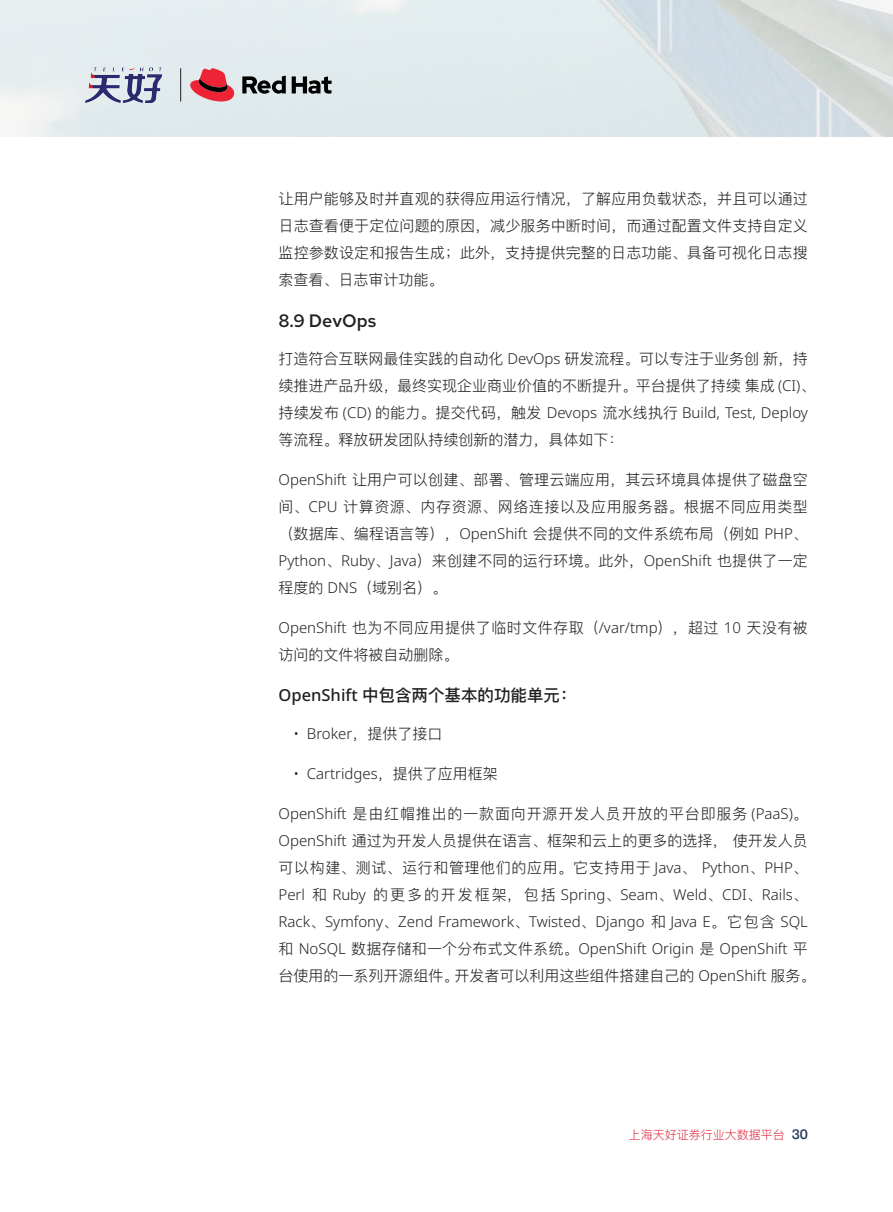
<style>
.page{position:relative;width:893px;height:1212px;background:#fff}
.page>*{position:absolute;margin:0;border:0;box-sizing:border-box;transform-origin:0 0}
.二级标题{font:500 18px "Red Hat Text";color:#231f20}
.三级标题{font:16.5px "Ping Fang SC Bold";color:#231f20}
.二级标题-2{font:15px/27px "Ping Fang SC Regular";color:#231f20;text-align:justify}
.二级标题-3{font:15px/27px "Ping Fang SC Regular";letter-spacing:.03em;color:#231f20}
.内文带点缩进{font:300 15px "Noto Sans";color:#231f20}
.t1{font:12px "Ping Fang SC Regular";color:#e32f41}
.s1{font-family:"Noto Sans";font-weight:300}
.s2{font-family:"Noto Sans";font-weight:500}
.s3{font-family:"Ping Fang SC Regular";font-weight:400}
.s4{font-family:"Neue Plak Text";font-weight:600;font-size:13.5px;color:#263c5b}
</style>
<div class="page">
<img style="left:0;top:0;width:893px;height:136px">
<svg style="left:190px;top:68px;width:44px;height:33px"></svg>
<svg style="left:242px;top:76px;width:90px;height:18px;background:#6e7374"></svg>
<hr style="left:180px;top:68px;width:1px;height:33px;background:#231f20">
<img style="left:85px;top:67px;width:77px;height:36px">
<p class="二级标题-2" style="left:279px;top:185px;width:531px">让用户能够及时并直观的获得应用运行情况，了解应用负载状态，并且可以通过日志查看便于定位问题的原因，减少服务中断时间，而通过配置文件支持自定义监控参数设定和报告生成；此外，支持提供完整的日志功能、具备可视化日志搜索查看、日志审计功能。</p>
<p class="二级标题" style="left:279px;top:308px;width:99px">8.9 DevOps</p>
<p class="二级标题-2" style="left:279px;top:345px;width:538px;text-align:left">打造符合互联网最佳实践的自动化 <span class="s1">DevOps</span> 研发流程。可以专注于业务创新，持续推进产品升级，最终实现企业商业价值的不断提升。平台提供了持续集成 <span class="s1">(CI)</span>、持续发布 <span class="s1">(CD)</span> 的能力。提交代码，触发 <span class="s1">Devops</span> 流水线执行 <span class="s1">Build, Test, Deploy</span>等流程。释放研发团队持续创新的潜力，具体如下：</p>
<p class="二级标题-2" style="left:279px;top:466px;width:531px"><span class="s1">OpenShift</span> 让用户可以创建、部署、管理云端应用，其云环境具体提供了磁盘空间、<span class="s1">CPU</span> 计算资源、内存资源、网络连接以及应用服务器。根据不同应用类型（数据库、编程语言等），<span class="s1">OpenShift</span> 会提供不同的文件系统布局（例如 <span class="s1">PHP</span>、<span class="s1">Python</span>、<span class="s1">Ruby</span>、<span class="s1">Java</span>）来创建不同的运行环境。此外，<span class="s1">OpenShift</span> 也提供了一定程度的 <span class="s1">DNS</span>（域别名）。</p>
<p class="二级标题-3" style="left:279px;top:614px;width:531px"><span class="s1">OpenShift</span> 也为不同应用提供了临时文件存取（<span class="s1">/var/tmp</span>），超过 <span class="s1">10</span> 天没有被访问的文件将被自动删除。</p>
<p class="三级标题" style="left:279px;top:685px;width:299px"><span class="s2">OpenShift</span> 中包含两个基本的功能单元：</p>
<p class="内文带点缩进" style="left:293px;top:723px;width:150px">• Broker<span class="s3">，提供了接口</span></p>
<p class="内文带点缩进" style="left:293px;top:763px;width:206px">• Cartridges<span class="s3">，提供了应用框架</span></p>
<p class="二级标题-2" style="left:279px;top:800px;width:538px;text-align:left"><span class="s1">OpenShift</span> 是由红帽推出的一款面向开源开发人员开放的平台即服务 <span class="s1">(PaaS)</span>。<span class="s1">OpenShift</span> 通过为开发人员提供在语言、框架和云上的更多的选择，使开发人员可以构建、测试、运行和管理他们的应用。它支持用于 <span class="s1">Java</span>、 <span class="s1">Python</span>、<span class="s1">PHP</span>、<span class="s1">Perl</span> 和 <span class="s1">Ruby</span> 的更多的开发框架，包括 <span class="s1">Spring</span>、<span class="s1">Seam</span>、<span class="s1">Weld</span>、<span class="s1">CDI</span>、<span class="s1">Rails</span>、<span class="s1">Rack</span>、<span class="s1">Symfony</span>、<span class="s1">Zend Framework</span>、<span class="s1">Twisted</span>、<span class="s1">Django</span> 和 <span class="s1">Java E</span>。它包含 <span class="s1">SQL</span>和 <span class="s1">NoSQL</span> 数据存储和一个分布式文件系统。<span class="s1">OpenShift Origin</span> 是 <span class="s1">OpenShift</span> 平台使用的一系列开源组件。开发者可以利用这些组件搭建自己的 <span class="s1">OpenShift</span> 服务。</p>
<p class="t1" style="left:629px;top:1127px;width:181px">上海天好证券行业大数据平台 <span class="s4">30</span></p>
</div>
